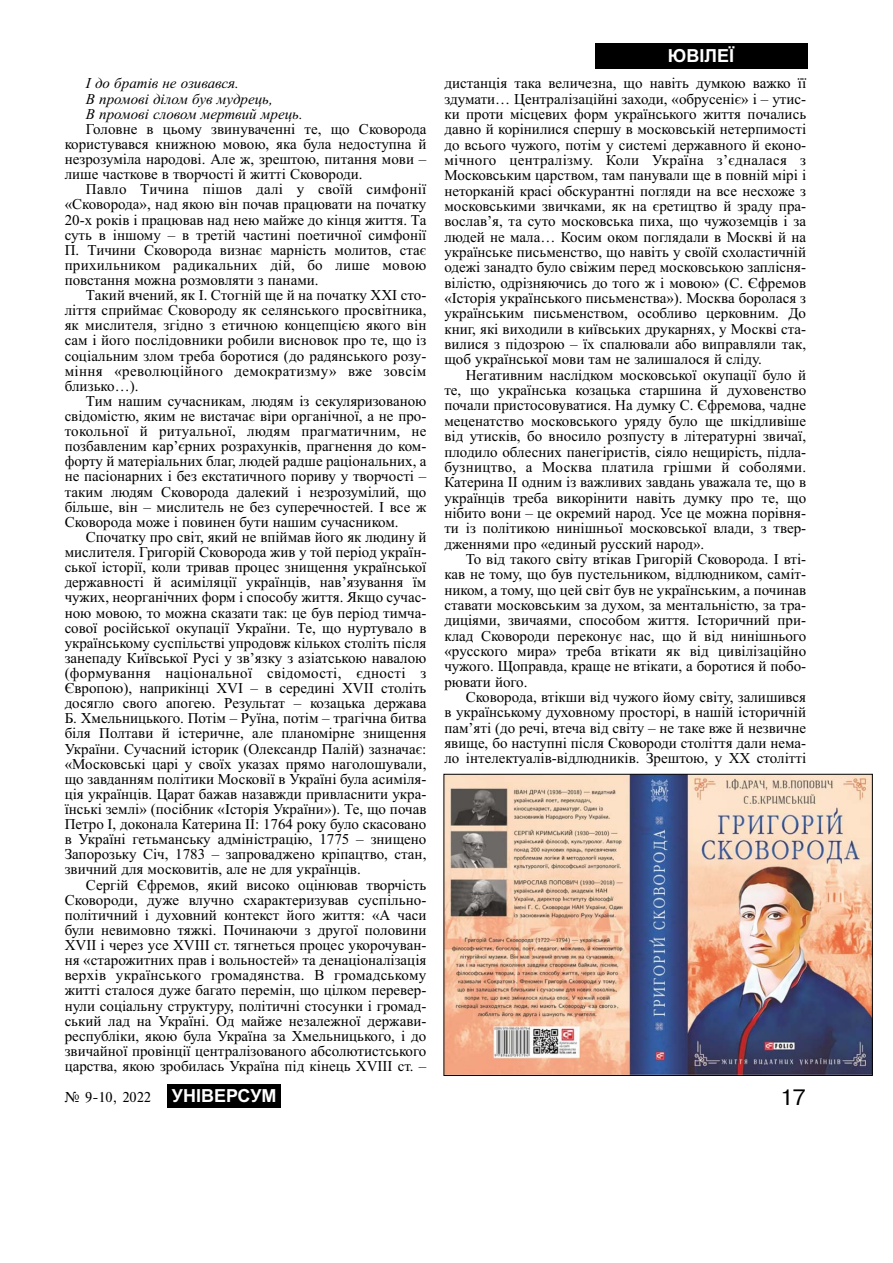
<style>
.page{position:relative;width:893px;height:1263px;background:#fff}
.page>*{position:absolute;margin:0;border:0;box-sizing:border-box;transform-origin:0 0}
.t1{font:21px "Ukr";color:#000}
.t2{font:700 18px "Arial";color:#fff}
.t3{font:15px/15.1px "Times New Roman";color:#000;text-align:justify}
.t4{font:italic 15px/15.1px "Times New Roman";color:#000}
.t5{font:15px "Times";color:#000}
.s1{font-family:"Arial";font-weight:700;font-size:18px;color:#fff}
</style>
<div class="page">
<div style="left:167px;top:1084px;width:114px;height:24px;background:#000"></div>
<div style="left:594px;top:43px;width:213px;height:26px;background:#000"></div>
<img style="left:445px;top:776px;width:425px;height:298px">
<div style="left:443px;top:774px;width:429px;height:302px;border:1px solid #000"></div>
<p class="t4" style="left:86px;top:76px;width:218px">І до братів не озивався.<br>В промові ділом був мудрець,<br>В промові словом мертвий мрець.</p>
<p class="t3" style="left:65px;top:123px;width:363px;text-indent:21px">Головне в цьому звинуваченні те, що Сковорода користувався книжною мовою, яка була недоступна й незрозуміла народові. Але ж, зрештою, питання мови – лише часткове в творчості й житті Сковороди.</p>
<p class="t3" style="left:65px;top:183px;width:363px;text-indent:21px">Павло Тичина пішов далі у своїй симфонії «Сковорода», над якою він почав працювати на початку 20-х років і працював над нею майже до кінця життя. Та суть в іншому – в третій частині поетичної симфонії П. Тичини Сковорода визнає марність молитов, стає прихильником радикальних дій, бо лише мовою повстання можна розмовляти з панами.</p>
<p class="t3" style="left:65px;top:289px;width:363px;text-indent:21px">Такий вчений, як І. Стогній ще й на початку ХХІ сто&shy;ліття сприймає Сковороду як селянського просвітника, як мислителя, згідно з етичною концепцією якого він сам і його послідовники робили висновок про те, що із соціальним злом треба боротися (до радянського розу&shy;міння «революційного демократизму» вже зовсім близько…).</p>
<p class="t3" style="left:65px;top:395px;width:363px;text-indent:21px">Тим нашим сучасникам, людям із секуляризованою свідомістю, яким не вистачає віри органічної, а не про&shy;токольної й ритуальної, людям прагматичним, не позбавленим кар’єрних розрахунків, прагнення до ком&shy;форту й матеріальних благ, людей радше раціональних, а не пасіонарних і без екстатичного пориву у творчості – таким людям Сковорода далекий і незрозумілий, що більше, він – мислитель не без суперечностей. І все ж Сковорода може і повинен бути нашим сучасником.</p>
<p class="t3" style="left:65px;top:531px;width:363px;text-indent:21px">Спочатку про світ, який не впіймав його як людину й мислителя. Григорій Сковорода жив у той період україн&shy;ської історії, коли тривав процес знищення української державності й асиміляції українців, нав’язування їм чужих, неорганічних форм і способу життя. Якщо сучас&shy;ною мовою, то можна сказати так: це був період тимча&shy;сової російської окупації України. Те, що нуртувало в українському суспільстві упродовж кількох століть після занепаду Київської Русі у зв’язку з азіатською навалою (формування національної свідомості, єдності з Європою), наприкінці XVI – в середині XVIІ століть досягло свого апогею. Результат – козацька держава Б. Хмельницького. Потім – Руїна, потім – трагічна битва біля Полтави й істеричне, але планомірне знищення України. Сучасний історик (Олександр Палій) зазначає: «Московські царі у своїх указах прямо наголошували, що завданням політики Московії в Україні була асиміля&shy;ція українців. Царат бажав назавжди привласнити укра&shy;їнські землі» (посібник «Історія України»). Те, що почав Петро І, доконала Катерина ІІ: 1764 року було скасовано в Україні гетьманську адміністрацію, 1775 – знищено Запорозьку Січ, 1783 – запроваджено кріпацтво, стан, звичний для московитів, але не для українців.</p>
<p class="t3" style="left:65px;top:878px;width:363px;text-indent:21px">Сергій Єфремов, який високо оцінював творчість Сковороди, дуже влучно схарактеризував суспільно&shy;політичний і духовний контекст його життя: «А часи були невимовно тяжкі. Починаючи з другої половини XVIІ і через усе XVIІІ ст. тягнеться процес укорочуван&shy;ня «старожитних прав і вольностей» та денаціоналізація верхів українського громадянства. В громадському житті сталося дуже багато перемін, що цілком перевер&shy;нули соціальну структуру, політичні стосунки і громад&shy;ський лад на Україні. Од майже незалежної держави&shy;республіки, якою була Україна за Хмельницького, і до звичайної провінції централізованого абсолютистського царства, якою зробилась Україна під кінець XVIІІ ст. –</p>
<p class="t2" style="left:668px;top:46px;width:68px">ЮВІЛЕЇ</p>
<p class="t3" style="left:444px;top:77px;width:363px">дистанція така величезна, що навіть думкою важко її здумати… Централізаційні заходи, «обрусеніє» і – утис&shy;ки проти місцевих форм українського життя почались давно й корінилися спершу в московській нетерпимості до всього чужого, потім у системі державного й еконо&shy;мічного централізму. Коли Україна з’єдналася з Московським царством, там панували ще в повній мірі і неторканій красі обскурантні погляди на все несхоже з московськими звичками, як на єретицтво й зраду пра&shy;вослав’я, та суто московська пиха, що чужоземців і за людей не мала… Косим оком поглядали в Москві й на українське письменство, що навіть у своїй схоластичній одежі занадто було свіжим перед московською заплісня&shy;вілістю, одрізняючись до того ж і мовою» (С. Єфремов «Історія українського письменства»). Москва боролася з українським письменством, особливо церковним. До книг, які виходили в київських друкарнях, у Москві ста&shy;вилися з підозрою – їх спалювали або виправляли так, щоб української мови там не залишалося й сліду.</p>
<p class="t3" style="left:444px;top:369px;width:363px;text-indent:21px">Негативним наслідком московської окупації було й те, що українська козацька старшина й духовенство почали пристосовуватися. На думку С. Єфремова, чадне меценатство московського уряду було ще шкідливіше від утисків, бо вносило розпусту в літературні звичаї, плодило облесних панегіристів, сіяло нещирість, підла&shy;бузництво, а Москва платила грішми й соболями.<br>Катерина ІІ одним із важливих завдань уважала те, що в українців треба викорінити навіть думку про те, що нібито вони – це окремий народ. Усе це можна порівня&shy;ти із політикою нинішньої московської влади, з твер&shy;дженнями про «единый русский народ».</p>
<p class="t3" style="left:444px;top:553px;width:363px;text-indent:21px">То від такого світу втікав Григорій Сковорода. І вті&shy;кав не тому, що був пустельником, відлюдником, саміт&shy;ником, а тому, що цей світ був не українським, а починав ставати московським за духом, за ментальністю, за тра&shy;диціями, звичаями, способом життя. Історичний при&shy;клад Сковороди переконує нас, що й від нинішнього «русского мира» треба втікати як від цивілізаційно чужого. Щоправда, краще не втікати, а боротися й побо&shy;рювати його.</p>
<p class="t3" style="left:444px;top:691px;width:363px;text-indent:21px">Сковорода, втікши від чужого йому світу, залишився в українському духовному просторі, в нашій історичній пам’яті (до речі, втеча від світу – не таке вже й незвичне явище, бо наступні після Сковороди століття дали нема&shy;ло інтелектуалів-відлюдників. Зрештою, у ХХ столітті</p>
<p class="t5" style="left:64px;top:1088px;width:214px">‹ 9-10, 2022 <span class="s1">УНІВЕРСУМ</span></p>
<h1 class="t1" style="left:780px;top:1086px;width:27px">17</h1>
</div>
